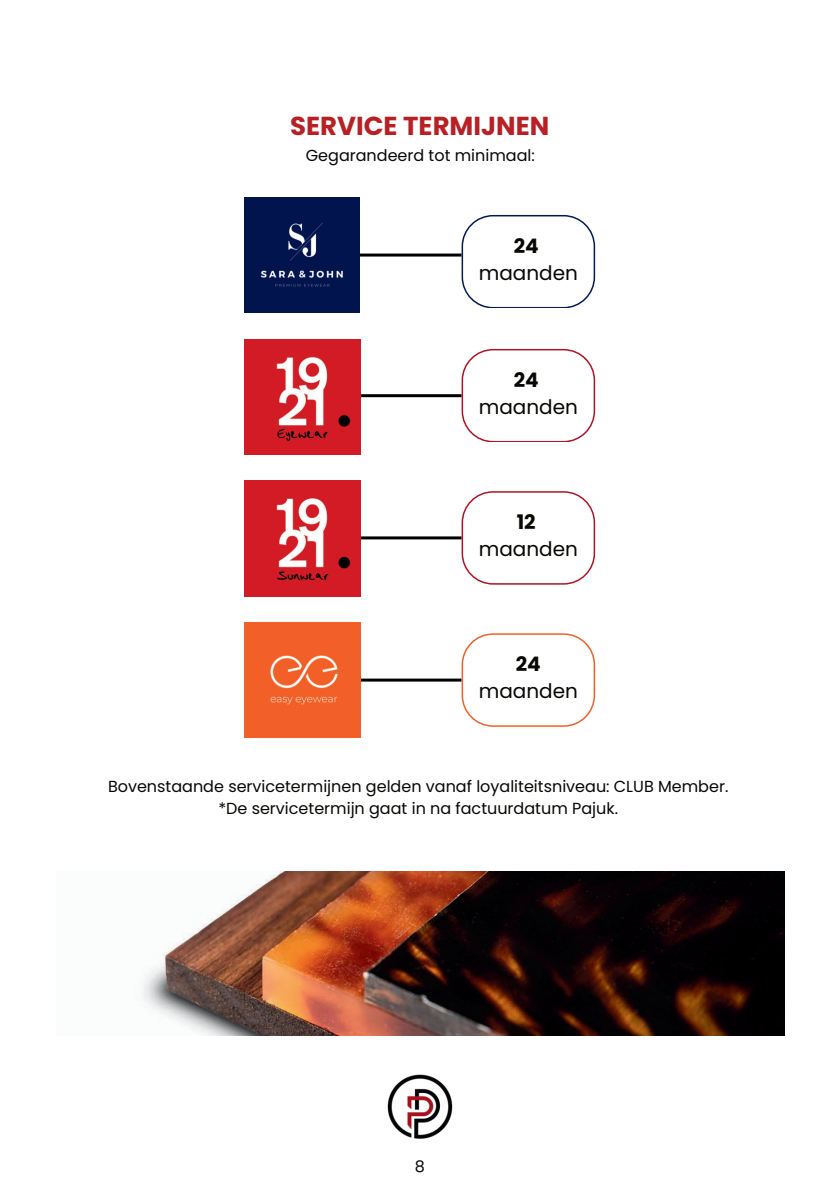
<style>
.page{position:relative;width:839px;height:1191px;background:#fff}
.page>*{position:absolute;margin:0;border:0;box-sizing:border-box;transform-origin:0 0}
.t1{font:700 26px "Poppins";color:#b92025}
.t2{font:20px "Poppins";color:#080704}
.t3{font:700 20px "Poppins";color:#080704}
.t4{font:16px/21.4px "Poppins";color:#080704;text-align:center}
</style>
<div class="page">
<img style="left:387px;top:1074px;width:66px;height:65px">
<hr style="left:346px;top:254px;width:195px;height:3px;background:#000">
<svg style="left:461px;top:215px;width:134px;height:93px"></svg>
<hr style="left:345px;top:394px;width:195px;height:3px;background:#000">
<img style="left:244px;top:197px;width:116px;height:116px">
<img style="left:245px;top:339px;width:115px;height:116px">
<hr style="left:345px;top:536px;width:195px;height:3px;background:#000">
<img style="left:245px;top:481px;width:115px;height:115px">
<hr style="left:345px;top:679px;width:195px;height:3px;background:#000">
<img style="left:245px;top:622px;width:115px;height:116px">
<svg style="left:461px;top:349px;width:134px;height:93px"></svg>
<svg style="left:461px;top:491px;width:134px;height:93px"></svg>
<svg style="left:461px;top:633px;width:134px;height:93px"></svg>
<img style="left:143px;top:871px;width:641px;height:165px">
<h1 class="t1" style="left:290px;top:110px;width:261px">SERVICE TERMIJNEN</h1>
<p class="t4" style="left:306px;top:145px;width:230px">Gegarandeerd tot minimaal:</p>
<p class="t3" style="left:513px;top:234px;width:26px">24</p>
<p class="t2" style="left:478px;top:261px;width:101px">maanden</p>
<p class="t3" style="left:513px;top:368px;width:26px">24</p>
<p class="t2" style="left:478px;top:395px;width:101px">maanden</p>
<p class="t3" style="left:516px;top:510px;width:20px">12</p>
<p class="t2" style="left:478px;top:537px;width:101px">maanden</p>
<p class="t3" style="left:516px;top:653px;width:26px">24</p>
<p class="t2" style="left:478px;top:680px;width:101px">maanden</p>
<p class="t4" style="left:108px;top:776px;width:622px">Bovenstaande servicetermijnen gelden vanaf loyaliteitsniveau: CLUB Member. *De servicetermijn gaat in na factuurdatum Pajuk.</p>
<p class="t4" style="left:414px;top:1156px;width:12px">8</p>
</div>
